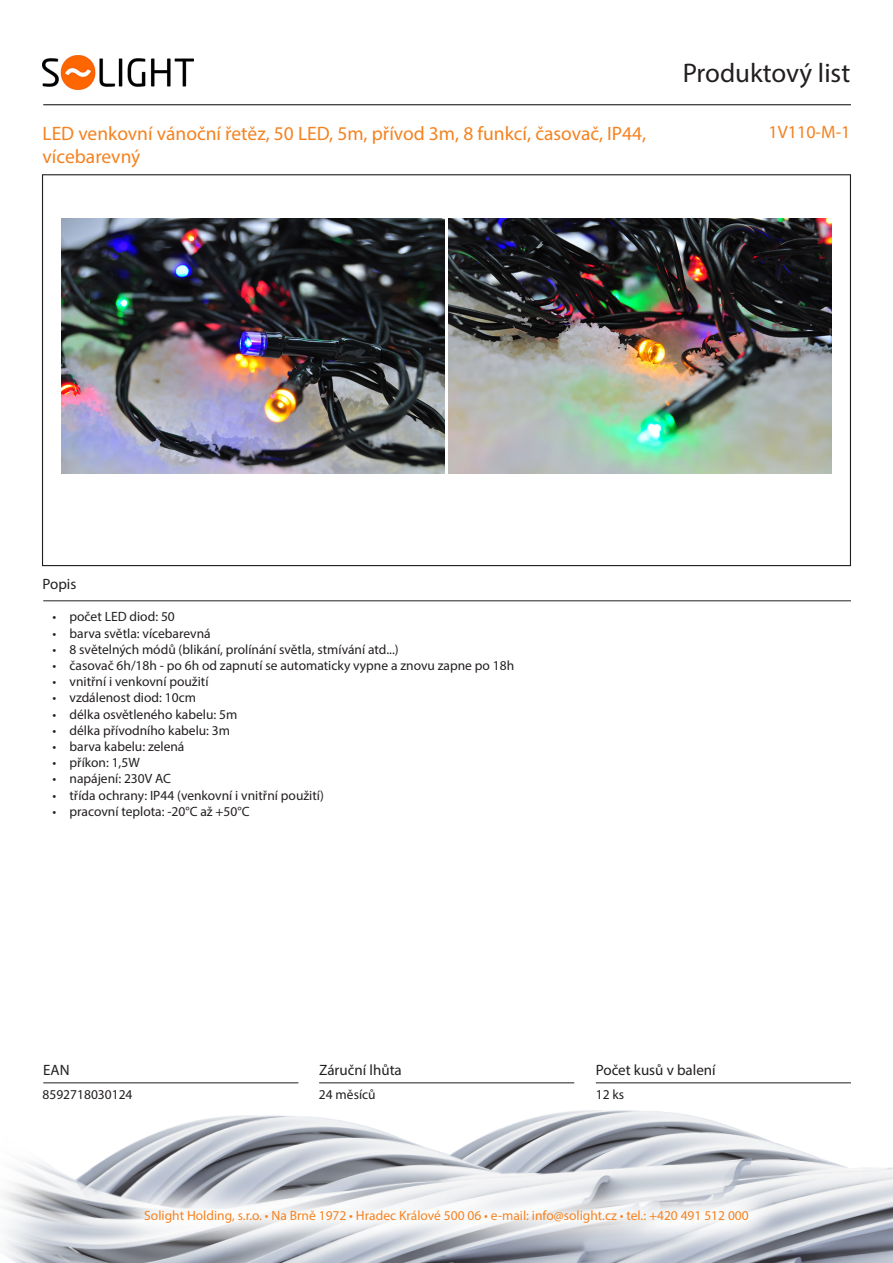
<style>
.page{position:relative;width:893px;height:1263px;background:#fff}
.page>*{position:absolute;margin:0;border:0;box-sizing:border-box;transform-origin:0 0}
.t1{font:27px "Myriad Pro";color:#231f20}
.t2{font:19.5px "Myriad Pro";color:#f58220}
.Kód_produktu{font:18px "Myriad Pro";color:#f58220}
.t3{font:15px "Myriad Pro";color:#231f20}
.t4{font:13.5px "Myriad Pro";color:#231f20}
.t5{font:13.5px "Myriad Pro";color:#f58220}
</style>
<div class="page">
<img style="left:3px;top:1082px;width:890px;height:181px">
<hr style="left:43px;top:104px;width:808px;height:1px;background:#231f20">
<hr style="left:43px;top:600px;width:808px;height:1px;background:#231f20">
<hr style="left:596px;top:1082px;width:255px;height:1px;background:#231f20">
<hr style="left:319px;top:1082px;width:255px;height:1px;background:#231f20">
<hr style="left:43px;top:1082px;width:255px;height:1px;background:#231f20">
<svg style="left:109px;top:1175px;width:674px;height:83px"></svg>
<img style="left:43px;top:55px;width:150px;height:34px">
<img style="left:62px;top:219px;width:383px;height:254px">
<img style="left:448px;top:219px;width:383px;height:254px">
<h1 class="t1" style="left:683px;top:56px;width:169px">Produktový list</h1>
<p class="t2" style="left:43px;top:121px;width:605px">LED venkovní vánoční řetěz, 50 LED, 5m, přívod 3m, 8 funkcí, časovač, IP44,</p>
<p class="Kód_produktu" style="left:769px;top:121px;width:83px">1V110-M-1</p>
<p class="t2" style="left:43px;top:145px;width:99px">vícebarevný</p>
<p class="t3" style="left:43px;top:575px;width:35px">Popis</p>
<p class="t4" style="left:53px;top:608px;width:124px">• počet LED diod: 50</p>
<p class="t4" style="left:53px;top:625px;width:160px">• barva světla: vícebarevná</p>
<p class="t4" style="left:53px;top:641px;width:348px">• 8 světelných módů (blikání, prolínání světla, stmívání atd...)</p>
<p class="t4" style="left:53px;top:657px;width:463px">• časovač 6h/18h - po 6h od zapnutí se automaticky vypne a znovu zapne po 18h</p>
<p class="t4" style="left:53px;top:673px;width:157px">• vnitřní i venkovní použití</p>
<p class="t4" style="left:53px;top:689px;width:145px">• vzdálenost diod: 10cm</p>
<p class="t4" style="left:53px;top:706px;width:186px">• délka osvětleného kabelu: 5m</p>
<p class="t4" style="left:53px;top:722px;width:179px">• délka přívodního kabelu: 3m</p>
<p class="t4" style="left:53px;top:738px;width:133px">• barva kabelu: zelená</p>
<p class="t4" style="left:53px;top:754px;width:89px">• příkon: 1,5W</p>
<p class="t4" style="left:53px;top:770px;width:120px">• napájení: 230V AC</p>
<p class="t4" style="left:53px;top:787px;width:273px">• třída ochrany: IP44 (venkovní i vnitřní použití)</p>
<p class="t4" style="left:53px;top:803px;width:199px">• pracovní teplota: -20°C až +50°C</p>
<p class="t3" style="left:43px;top:1060px;width:28px">EAN</p>
<p class="t3" style="left:319px;top:1060px;width:84px">Záruční lhůta</p>
<p class="t3" style="left:596px;top:1060px;width:121px">Počet kusů v balení</p>
<p class="t4" style="left:43px;top:1086px;width:92px">8592718030124</p>
<p class="t4" style="left:319px;top:1086px;width:58px">24 měsíců</p>
<p class="t4" style="left:596px;top:1086px;width:30px">12 ks</p>
<p class="t5" style="left:144px;top:1207px;width:606px">Solight Holding, s.r.o. • Na Brně 1972 • Hradec Králové 500 06 • e-mail: info@solight.cz • tel.: +420 491 512 000</p>
</div>
